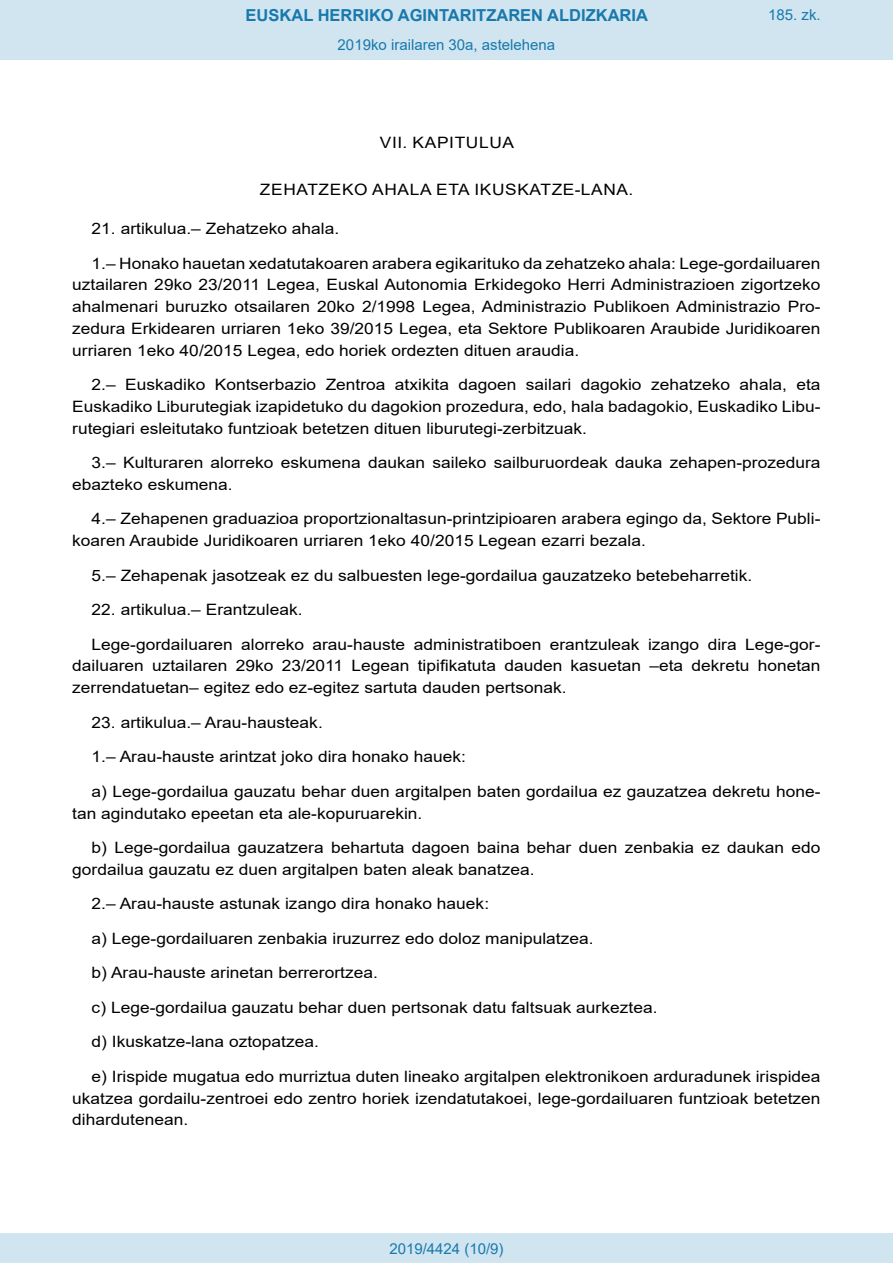
<style>
.page{position:relative;width:893px;height:1263px;background:#fff}
.page>*{position:absolute;margin:0;border:0;box-sizing:border-box;transform-origin:0 0}
.t1{font:700 16.5px "Arial";color:#1879ad}
.BOPVDetalle{font:15.6px/21.8px "Arial";color:#000;text-align:justify;scale:1.11 1}
.BOPVClave{font:15.6px "Arial";letter-spacing:.035em;color:#000;scale:1.11 1}
.Paginacion_Centro{font:15px "Arial";color:#1879ad}
</style>
<div class="page">
<div style="left:0;top:0;width:893px;height:60px;background:#d0e5f0"></div>
<div style="left:0;top:1233px;width:893px;height:30px;background:#d0e5f0"></div>
<p class="t1" style="left:246px;top:3px;width:404px">EUSKAL HERRIKO AGINTARITZAREN ALDIZKARIA</p>
<p class="Paginacion_Centro" style="left:338px;top:35px;width:219px">2019ko irailaren 30a, astelehena</p>
<p class="Paginacion_Centro" style="left:768px;top:5px;width:54px">185. zk.</p>
<p class="BOPVClave" style="left:380px;top:132px;width:122px">VII. KAPITULUA</p>
<p class="BOPVClave" style="left:260px;top:179px;width:338px">ZEHATZEKO AHALA ETA IKUSKATZE-LANA.</p>
<p class="BOPVDetalle" style="left:92px;top:218px;width:225px">21. artikulua.– Zehatzeko ahala.</p>
<p class="BOPVDetalle" style="left:72px;top:252px;width:676px;text-indent:19px">1.– Honako hauetan xedatutakoaren arabera egikarituko da zehatzeko ahala: Lege-gordailuaren uztailaren 29ko 23/2011 Legea, Euskal Autonomia Erkidegoko Herri Administrazioen zigortzeko ahalmenari buruzko otsailaren 20ko 2/1998 Legea, Administrazio Publikoen Administrazio Pro&shy;zedura Erkidearen urriaren 1eko 39/2015 Legea, eta Sektore Publikoaren Araubide Juridikoaren urriaren 1eko 40/2015 Legea, edo horiek ordezten dituen araudia.</p>
<p class="BOPVDetalle" style="left:72px;top:374px;width:676px;text-indent:19px">2.– Euskadiko Kontserbazio Zentroa atxikita dagoen sailari dagokio zehatzeko ahala, eta Euskadiko Liburutegiak izapidetuko du dagokion prozedura, edo, hala badagokio, Euskadiko Libu&shy;rutegiari esleitutako funtzioak betetzen dituen liburutegi-zerbitzuak.</p>
<p class="BOPVDetalle" style="left:72px;top:452px;width:676px;text-indent:19px">3.– Kulturaren alorreko eskumena daukan saileko sailburuordeak dauka zehapen-prozedura ebazteko eskumena.</p>
<p class="BOPVDetalle" style="left:72px;top:508px;width:676px;text-indent:19px">4.– Zehapenen graduazioa proportzionaltasun-printzipioaren arabera egingo da, Sektore Publi&shy;koaren Araubide Juridikoaren urriaren 1eko 40/2015 Legean ezarri bezala.</p>
<p class="BOPVDetalle" style="left:92px;top:564px;width:597px">5.– Zehapenak jasotzeak ez du salbuesten lege-gordailua gauzatzeko betebeharretik.</p>
<p class="BOPVDetalle" style="left:92px;top:599px;width:191px">22. artikulua.– Erantzuleak.</p>
<p class="BOPVDetalle" style="left:72px;top:633px;width:676px;text-indent:19px">Lege-gordailuaren alorreko arau-hauste administratiboen erantzuleak izango dira Lege-gor&shy;dailuaren uztailaren 29ko 23/2011 Legean tipifikatuta dauden kasuetan –eta dekretu honetan zerrendatuetan– egitez edo ez-egitez sartuta dauden pertsonak.</p>
<p class="BOPVDetalle" style="left:92px;top:711px;width:210px">23. artikulua.– Arau-hausteak.</p>
<p class="BOPVDetalle" style="left:92px;top:746px;width:339px">1.– Arau-hauste arintzat joko dira honako hauek:</p>
<p class="BOPVDetalle" style="left:72px;top:780px;width:676px;text-indent:19px">a) Lege-gordailua gauzatu behar duen argitalpen baten gordailua ez gauzatzea dekretu hone&shy;tan agindutako epeetan eta ale-kopuruarekin.</p>
<p class="BOPVDetalle" style="left:72px;top:836px;width:676px;text-indent:19px">b) Lege-gordailua gauzatzera behartuta dagoen baina behar duen zenbakia ez daukan edo gordailua gauzatu ez duen argitalpen baten aleak banatzea.</p>
<p class="BOPVDetalle" style="left:92px;top:893px;width:360px">2.– Arau-hauste astunak izango dira honako hauek:</p>
<p class="BOPVDetalle" style="left:92px;top:927px;width:454px">a) Lege-gordailuaren zenbakia iruzurrez edo doloz manipulatzea.</p>
<p class="BOPVDetalle" style="left:92px;top:962px;width:259px">b) Arau-hauste arinetan berrerortzea.</p>
<p class="BOPVDetalle" style="left:92px;top:996px;width:511px">c) Lege-gordailua gauzatu behar duen pertsonak datu faltsuak aurkeztea.</p>
<p class="BOPVDetalle" style="left:92px;top:1031px;width:206px">d) Ikuskatze-lana oztopatzea.</p>
<p class="BOPVDetalle" style="left:72px;top:1065px;width:676px;text-indent:19px">e) Irispide mugatua edo murriztua duten lineako argitalpen elektronikoen arduradunek irispidea ukatzea gordailu-zentroei edo zentro horiek izendatutakoei, lege-gordailuaren funtzioak betetzen dihardutenean.</p>
<p class="Paginacion_Centro" style="left:389px;top:1238px;width:116px">2019/4424 (10/9)</p>
</div>
